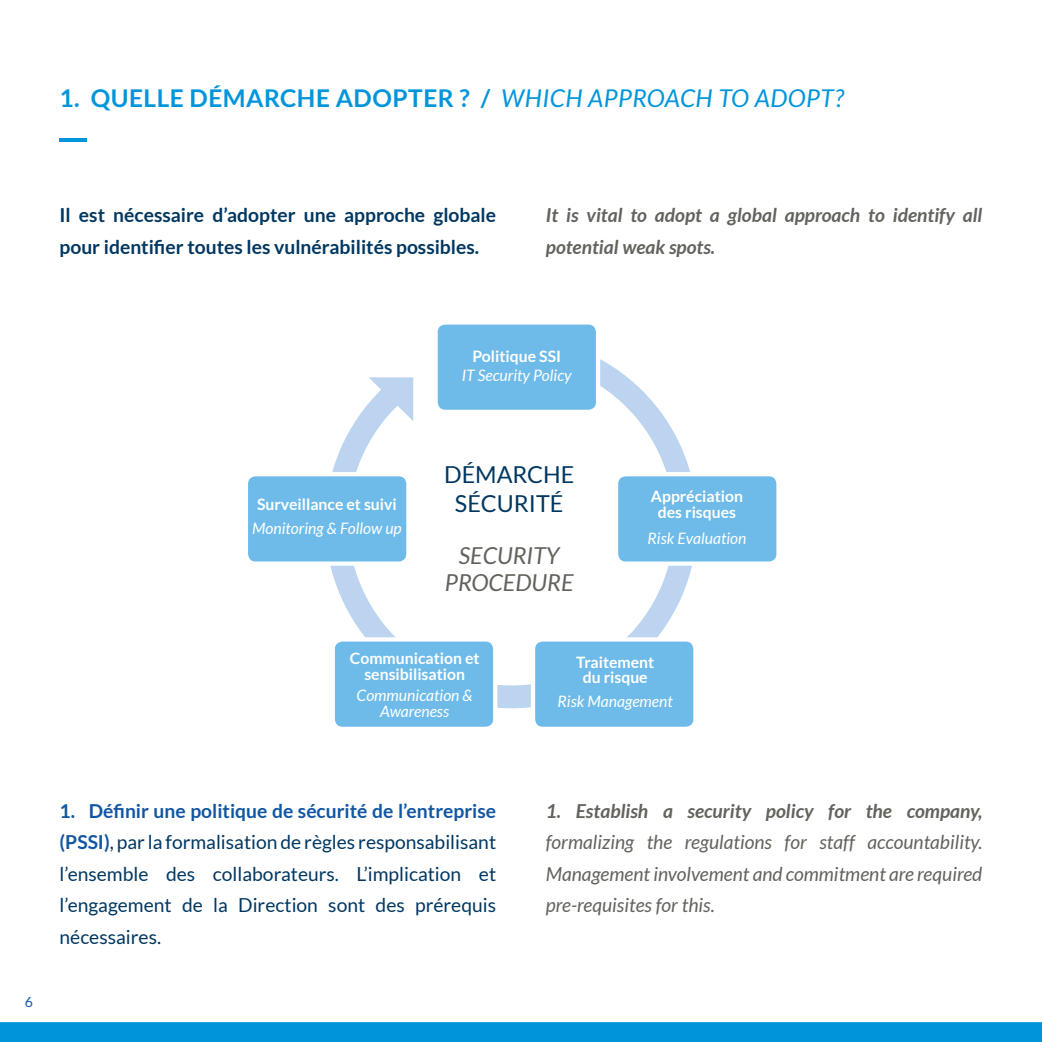
<style>
.page{position:relative;width:1042px;height:1042px;background:#fff}
.page>*{position:absolute;margin:0;border:0;box-sizing:border-box;transform-origin:0 0}
.t1{font:700 24.5px "Lato";letter-spacing:.02em;color:#0095db}
.t2{font:italic 23.28px/27.7px "Lato";color:#63625c;text-align:center}
.t3{font:23.28px/29.8px "Lato";color:#003760;text-align:center}
.t4{font:19.25px/31.5px "Lato";color:#003760;text-align:justify}
.t5{font:italic 19.25px/31.5px "Lato";color:#63625c;text-align:justify}
.t6{font:italic 700 19.25px/31.5px "Lato";color:#63625c}
.t7{font:700 19.25px/31.5px "Lato";color:#003760}
.t8{font:700 15.75px/15.8px "Lato";color:#fff;text-align:center}
.t9{font:italic 15.75px/15.8px "Lato";color:#fff;text-align:center}
.t10{font:14px "Lato";color:#1156a3}
.s1{font-weight:400;font-style:italic}
.s2{font-weight:700;color:#1156a3}
</style>
<div class="page">
<div style="left:0;top:1022px;width:1042px;height:20px;background:#0095db"></div>
<hr style="left:60px;top:138px;width:27px;height:4px;background:#0095db">
<svg style="left:330px;top:359px;width:362px;height:349px"></svg>
<div style="left:616px;top:474px;width:162px;height:89px;background:#6ebbe9;border-radius:10px"></div>
<div style="left:614px;top:472px;width:166px;height:94px;border:4px solid #fff;border-radius:10px"></div>
<div style="left:246px;top:474px;width:162px;height:89px;background:#6ebbe9;border-radius:10px"></div>
<div style="left:244px;top:472px;width:166px;height:94px;border:4px solid #fff;border-radius:10px"></div>
<div style="left:533px;top:639px;width:162px;height:90px;background:#6ebbe9;border-radius:10px"></div>
<div style="left:531px;top:637px;width:166px;height:94px;border:4px solid #fff;border-radius:10px"></div>
<div style="left:333px;top:639px;width:162px;height:90px;background:#6ebbe9;border-radius:10px"></div>
<div style="left:331px;top:637px;width:166px;height:94px;border:4px solid #fff;border-radius:10px"></div>
<div style="left:435px;top:322px;width:163px;height:90px;background:#6ebbe9;border-radius:10px"></div>
<div style="left:433px;top:320px;width:167px;height:94px;border:4px solid #fff;border-radius:10px"></div>
<p class="t1" style="left:60px;top:85px;width:786px">1. QUELLE DÉMARCHE ADOPTER ? / <span class="s1">WHICH APPROACH TO ADOPT?</span></p>
<p class="t7" style="left:60px;top:200px;width:438px">Il est nécessaire d’adopter une approche globale pour identifier toutes les vulnérabilités possibles.</p>
<p class="t6" style="left:546px;top:200px;width:438px">It is vital to adopt a global approach to identify all potential weak spots.</p>
<p class="t8" style="left:257px;top:496px;width:141px">Surveillance et suivi</p>
<p class="t9" style="left:252px;top:521px;width:151px">Monitoring &amp; Follow up</p>
<p class="t8" style="left:472px;top:348px;width:90px">Politique SSI</p>
<p class="t9" style="left:462px;top:368px;width:111px">IT Security Policy</p>
<p class="t3" style="left:444px;top:459px;width:132px">DÉMARCHE<br>SÉCURITÉ</p>
<p class="t2" style="left:445px;top:543px;width:130px">SECURITY<br>PROCEDURE</p>
<p class="t8" style="left:651px;top:488px;width:94px">Appréciation des risques</p>
<p class="t9" style="left:647px;top:531px;width:100px">Risk Evaluation</p>
<p class="t8" style="left:350px;top:650px;width:131px">Communication et sensibilisation</p>
<p class="t9" style="left:357px;top:688px;width:118px">Communication &amp;<br>Awareness</p>
<p class="t8" style="left:576px;top:654px;width:80px">Traitement du risque</p>
<p class="t9" style="left:557px;top:694px;width:117px">Risk Management</p>
<p class="t10" style="left:25px;top:995px;width:10px">6</p>
<p class="t4" style="left:60px;top:795px;width:438px"><span class="s2">1. Définir une politique de sécurité de l’entreprise (PSSI)</span>, par la formalisation de règles responsabilisant l’ensemble des collaborateurs. L’implication et l’engagement de la Direction sont des prérequis nécessaires.</p>
<p class="t6" style="left:546px;top:795px;width:438px">1. Establish a security policy for the company,</p>
<p class="t5" style="left:546px;top:828px;width:438px">formalizing the regulations for staff accountability.<br>Management involvement and commitment are required pre-requisites for this.</p>
</div>
